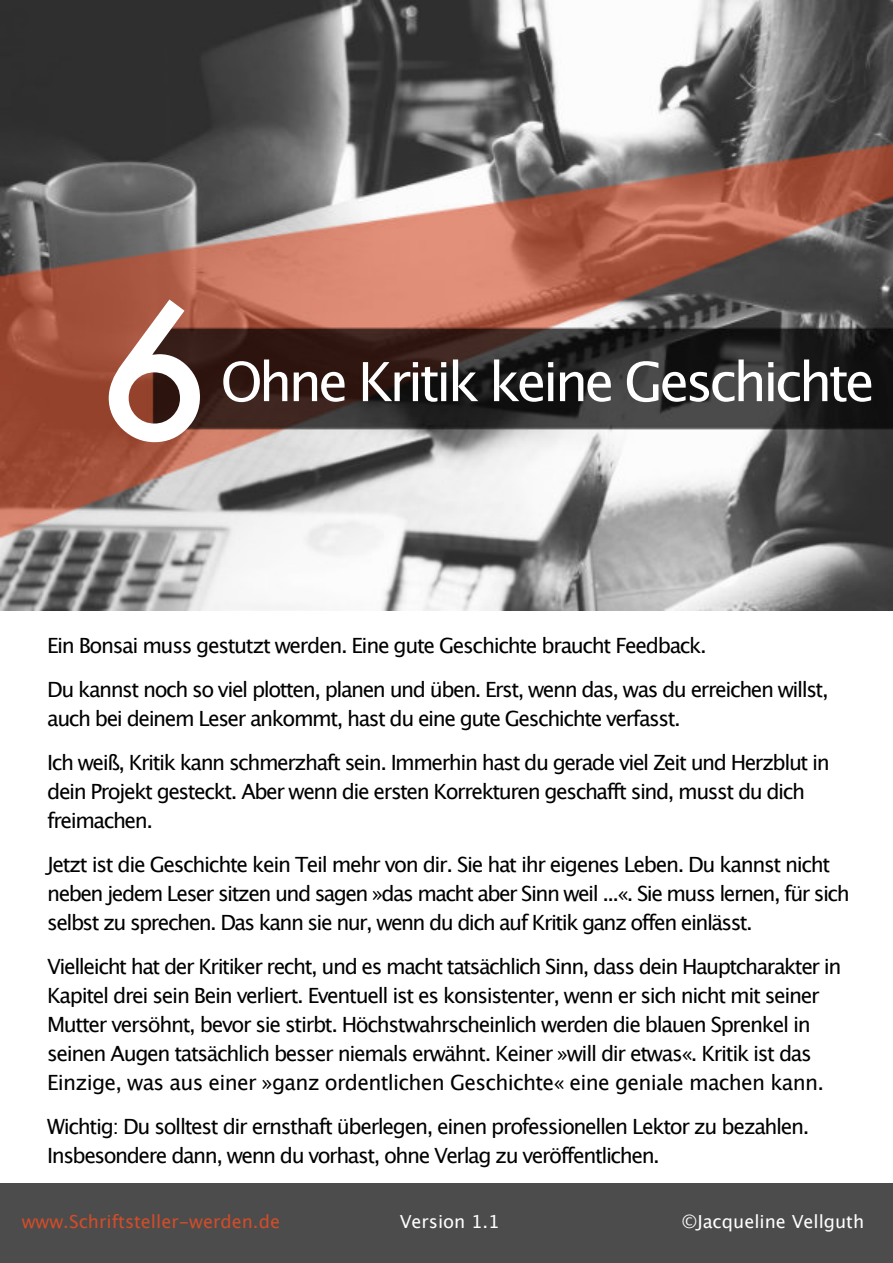
<style>
.page{position:relative;width:893px;height:1263px;background:#fff}
.page>*{position:absolute;margin:0;border:0;box-sizing:border-box;transform-origin:0 0}
.t1{font:500 180px "Futura";color:#fff}
.t2{font:54px "Lucida Grande";letter-spacing:-.07em;color:#fff}
.t3{font:21px/29px "Lucida Grande";letter-spacing:-.07em;color:#000}
.t4{font:18px "Lucida Grande";color:#fff}
.t5{font:18px "Lucida Grande";color:#d34d28}
</style>
<div class="page">
<div style="left:0;top:1183px;width:893px;height:80px;background:#4c4c4c"></div>
<img style="left:0;top:0;width:893px;height:610px">
<h1 class="t1" style="left:99px;top:291px;width:113px">6</h1>
<h2 class="t2" style="left:221px;top:359px;width:656px">Ohne Kritik keine Geschichte</h2>
<p class="t3" style="left:47px;top:625px;width:783px;line-height:44px">Ein Bonsai muss gestutzt werden. Eine gute Geschichte braucht Feedback.<br>Du kannst noch so viel plotten, planen und üben. Erst, wenn das, was du erreichen willst,</p>
<p class="t3" style="left:47px;top:698px;width:784px;line-height:44px">auch bei deinem Leser ankommt, hast du eine gute Geschichte verfasst.<br>Ich weiß, Kritik kann schmerzhaft sein. Immerhin hast du gerade viel Zeit und Herzblut in</p>
<p class="t3" style="left:47px;top:778px;width:759px">dein Projekt gesteckt. Aber wenn die ersten Korrekturen geschafft sind, musst du dich freimachen.</p>
<p class="t3" style="left:47px;top:852px;width:804px">Jetzt ist die Geschichte kein Teil mehr von dir. Sie hat ihr eigenes Leben. Du kannst nicht neben jedem Leser sitzen und sagen »das macht aber Sinn weil ...«. Sie muss lernen, für sich selbst zu sprechen. Das kann sie nur, wenn du dich auf Kritik ganz offen einlässt.</p>
<p class="t3" style="left:47px;top:954px;width:796px">Vielleicht hat der Kritiker recht, und es macht tatsächlich Sinn, dass dein Hauptcharakter in Kapitel drei sein Bein verliert. Eventuell ist es konsistenter, wenn er sich nicht mit seiner Mutter versöhnt, bevor sie stirbt. Höchstwahrscheinlich werden die blauen Sprenkel in seinen Augen tatsächlich besser niemals erwähnt. Keiner »will dir etwas«. Kritik ist das Einzige, was aus einer »ganz ordentlichen Geschichte« eine geniale machen kann.</p>
<p class="t3" style="left:47px;top:1114px;width:764px">Wichtig: Du solltest dir ernsthaft überlegen, einen professionellen Lektor zu bezahlen.<br>Insbesondere dann, wenn du vorhast, ohne Verlag zu veröffentlichen.</p>
<p class="t5" style="left:22px;top:1214px;width:260px">www.Schriftsteller-werden.de</p>
<p class="t4" style="left:400px;top:1214px;width:101px">Version 1.1</p>
<p class="t4" style="left:682px;top:1214px;width:184px">©Jacqueline Vellguth</p>
</div>
